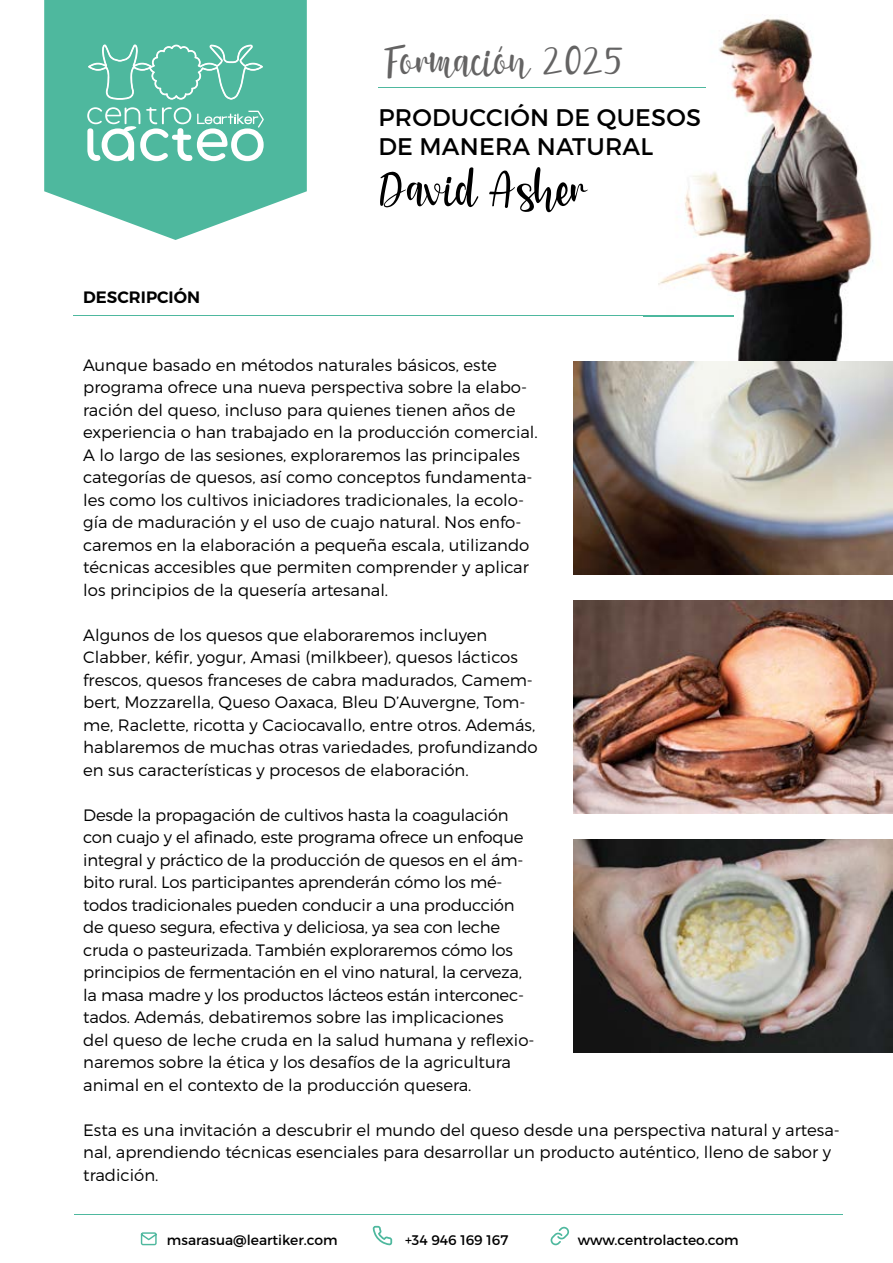
<style>
.page{position:relative;width:893px;height:1263px;background:#fff}
.page>*{position:absolute;margin:0;border:0;box-sizing:border-box;transform-origin:0 0}
.t1{font:51.6px "meryana";color:#000}
.t2{font:45.75px "meryana";color:#646363}
.t3{font:24px/28.8px "Montserrat";letter-spacing:.01em;color:#000}
.t4{font:300 16.5px/22.5px "Montserrat";color:#000}
.t5{font:600 16.5px "Montserrat";color:#000}
.t6{font:13.95px "Montserrat";color:#000}
.s1{font-size:43.35px}
</style>
<div class="page">
<svg style="left:44px;top:0;width:263px;height:240px;background:#68c2ac"></svg>
<svg style="left:88px;top:44px;width:175px;height:56px;background:#64c1aa"></svg>
<svg style="left:87px;top:107px;width:177px;height:54px"></svg>
<hr style="left:74px;top:316px;width:659px;height:1px;background:#4eb89e">
<hr style="left:74px;top:1214px;width:768px;height:1px;background:#4eb89e">
<svg style="left:141px;top:1232px;width:16px;height:13px"></svg>
<svg style="left:373px;top:1226px;width:19px;height:19px"></svg>
<svg style="left:551px;top:1227px;width:18px;height:18px"></svg>
<img style="left:643px;top:18px;width:230px;height:343px">
<img style="left:643px;top:316px;width:90px;height:1px">
<img style="left:573px;top:361px;width:320px;height:213px">
<img style="left:573px;top:600px;width:320px;height:213px">
<img style="left:573px;top:839px;width:320px;height:213px">
<hr style="left:378px;top:87px;width:328px;height:1px;background:#4eb89e">
<h2 class="t2" style="left:384px;top:27px;width:242px">Formación <span class="s1">2025</span></h2>
<p class="t5" style="left:83px;top:287px;width:118px">DESCRIPCIÓN</p>
<h3 class="t3" style="left:378px;top:103px;width:324px">PRODUCCIÓN DE QUESOS<br>DE MANERA NATURAL</h3>
<h1 class="t1" style="left:378px;top:151px;width:211px">David Asher</h1>
<p class="t4" style="left:83px;top:353px;width:456px">Aunque basado en métodos naturales básicos, este programa ofrece una nueva perspectiva sobre la elabo&shy;ración del queso, incluso para quienes tienen años de experiencia o han trabajado en la producción comercial.<br>A lo largo de las sesiones, exploraremos las principales categorías de quesos, así como conceptos fundamenta&shy;les como los cultivos iniciadores tradicionales, la ecolo&shy;gía de maduración y el uso de cuajo natural. Nos enfo&shy;caremos en la elaboración a pequeña escala, utilizando técnicas accesibles que permiten comprender y aplicar los principios de la quesería artesanal.</p>
<p class="t4" style="left:83px;top:623px;width:456px">Algunos de los quesos que elaboraremos incluyen Clabber, kéfir, yogur, Amasi (milkbeer), quesos lácticos frescos, quesos franceses de cabra madurados, Camem&shy;bert, Mozzarella, Queso Oaxaca, Bleu D’Auvergne, Tom&shy;me, Raclette, ricotta y Caciocavallo, entre otros. Además, hablaremos de muchas otras variedades, profundizando en sus características y procesos de elaboración.</p>
<p class="t4" style="left:83px;top:803px;width:453px">Desde la propagación de cultivos hasta la coagulación con cuajo y el afinado, este programa ofrece un enfoque integral y práctico de la producción de quesos en el ám&shy;bito rural. Los participantes aprenderán cómo los mé&shy;todos tradicionales pueden conducir a una producción de queso segura, efectiva y deliciosa, ya sea con leche cruda o pasteurizada. También exploraremos cómo los principios de fermentación en el vino natural, la cerveza, la masa madre y los productos lácteos están interconec&shy;tados. Además, debatiremos sobre las implicaciones<br>del queso de leche cruda en la salud humana y reflexio&shy;naremos sobre la ética y los desafíos de la agricultura animal en el contexto de la producción quesera.</p>
<p class="t4" style="left:83px;top:1118px;width:758px">Esta es una invitación a descubrir el mundo del queso desde una perspectiva natural y artesa&shy;nal, aprendiendo técnicas esenciales para desarrollar un producto auténtico, lleno de sabor y tradición.</p>
<p class="t6" style="left:167px;top:1231px;width:172px">msarasua@leartiker.com</p>
<p class="t6" style="left:405px;top:1231px;width:105px">+34 946 169 167</p>
<p class="t6" style="left:578px;top:1231px;width:162px">www.centrolacteo.com</p>
</div>
